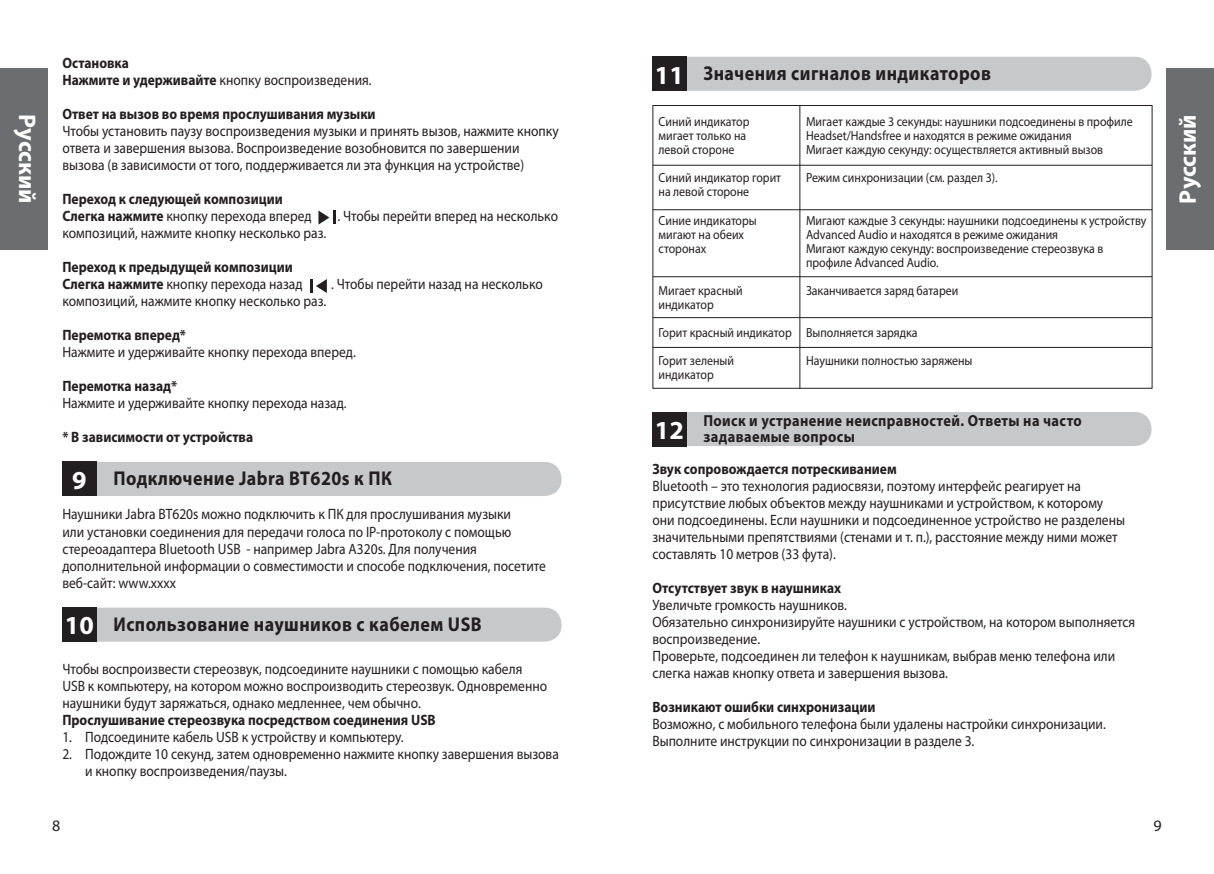
<style>
.page{position:relative;width:1214px;height:874px;background:#fff}
.page>*{position:absolute;margin:0;border:0;box-sizing:border-box;transform-origin:0 0}
.t1{font:700 26px "Myriad Pro";color:#fff}
.t2{font:700 24px "Myriad Pro";color:#fff}
.t3{font:700 20px "Myriad Pro";letter-spacing:.025em;color:#231f20;scale:.9 1}
.t4{font:700 16px/16px "Myriad Pro";letter-spacing:.025em;color:#231f20;scale:.9 1}
.t5{font:16px "Myriad Pro";color:#231f20}
.t6{font:15px/17px "Myriad Pro";color:#231f20;scale:.9 1}
.t7{font:700 15px/17px "Myriad Pro";color:#231f20;scale:.9 1}
.t8{font:13.2px/14px "Myriad Pro";color:#231f20;scale:.9 1}
.s1{font-weight:400}
</style>
<div class="page">
<div style="left:0;top:68px;width:47px;height:181px;background:#6c6d70"></div>
<div style="left:1166px;top:68px;width:47px;height:181px;background:#6c6d70"></div>
<div style="left:96px;top:607px;width:465px;height:34px;background:#c7c8ca"></div>
<div style="left:62px;top:607px;width:34px;height:34px;background:#231f20"></div>
<div style="left:96px;top:461px;width:465px;height:34px;background:#c7c8ca"></div>
<div style="left:62px;top:461px;width:34px;height:34px;background:#231f20"></div>
<div style="left:686px;top:412px;width:465px;height:34px;background:#c7c8ca"></div>
<div style="left:652px;top:412px;width:34px;height:34px;background:#231f20"></div>
<div style="left:686px;top:57px;width:465px;height:34px;background:#c7c8ca"></div>
<div style="left:652px;top:57px;width:34px;height:34px;background:#231f20"></div>
<svg style="left:318px;top:210px;width:11px;height:14px"></svg>
<hr style="left:333px;top:210px;width:3px;height:14px;background:#231f20">
<svg style="left:316px;top:279px;width:11px;height:14px"></svg>
<hr style="left:309px;top:279px;width:3px;height:14px;background:#231f20">
<div style="left:652px;top:105px;width:500px;height:283px;border:1px solid #231f20"></div>
<hr style="left:799px;top:105px;width:1px;height:283px;background:#231f20">
<hr style="left:652px;top:165px;width:499px;height:1px;background:#231f20">
<hr style="left:652px;top:209px;width:499px;height:1px;background:#231f20">
<hr style="left:652px;top:276px;width:499px;height:1px;background:#231f20">
<hr style="left:652px;top:317px;width:499px;height:1px;background:#231f20">
<hr style="left:652px;top:347px;width:499px;height:1px;background:#231f20">
<h2 class="t2" style="left:41px;top:114px;width:91px;rotate:90deg">Русский</h2>
<p class="t7" style="left:62px;top:55px;width:345px">Остановка<br>Нажмите и удерживайте <span class="s1">кнопку воспроизведения.</span></p>
<p class="t7" style="left:62px;top:106px;width:349px">Ответ на вызов во время прослушивания музыки</p>
<p class="t6" style="left:62px;top:123px;width:553px">Чтобы установить паузу воспроизведения музыки и принять вызов, нажмите кнопку ответа и завершения вызова. Воспроизведение возобновится по завершении вызова (в зависимости от того, поддерживается ли эта функция на устройстве)</p>
<p class="t7" style="left:62px;top:191px;width:278px">Переход к следующей композиции<br>Слегка нажмите <span class="s1">кнопку перехода вперед</span></p>
<p class="t6" style="left:337px;top:208px;width:247px">. Чтобы перейти вперед на несколько</p>
<p class="t6" style="left:62px;top:225px;width:295px">композиций, нажмите кнопку несколько раз.</p>
<p class="t7" style="left:62px;top:259px;width:268px">Переход к предыдущей композиции<br>Слегка нажмите <span class="s1">кнопку перехода назад</span></p>
<p class="t6" style="left:331px;top:276px;width:236px">. Чтобы перейти назад на несколько</p>
<p class="t6" style="left:62px;top:293px;width:295px">композиций, нажмите кнопку несколько раз.</p>
<p class="t7" style="left:62px;top:327px;width:139px">Перемотка вперед*</p>
<p class="t6" style="left:62px;top:344px;width:327px">Нажмите и удерживайте кнопку перехода вперед.</p>
<p class="t7" style="left:62px;top:378px;width:129px">Перемотка назад*</p>
<p class="t6" style="left:62px;top:395px;width:317px">Нажмите и удерживайте кнопку перехода назад.</p>
<p class="t7" style="left:62px;top:429px;width:213px">* В зависимости от устройства</p>
<h3 class="t3" style="left:113px;top:467px;width:311px">Подключение Jabra BT620s к ПК</h3>
<p class="t6" style="left:62px;top:506px;width:538px">Наушники Jabra BT620s можно подключить к ПК для прослушивания музыки<br>или установки соединения для передачи голоса по IP-протоколу с помощью стереоадаптера Bluetooth USB - например Jabra A320s. Для получения дополнительной информации о совместимости и способе подключения, посетите веб-сайт: www.xxxx</p>
<h3 class="t3" style="left:113px;top:612px;width:410px">Использование наушников с кабелем USB</h3>
<p class="t6" style="left:62px;top:660px;width:540px">Чтобы воспроизвести стереозвук, подсоедините наушники с помощью кабеля<br>USB к компьютеру, на котором можно воспроизводить стереозвук. Одновременно наушники будут заряжаться, однако медленнее, чем обычно.</p>
<p class="t7" style="left:62px;top:711px;width:416px">Прослушивание стереозвука посредством соединения USB</p>
<p class="t6" style="left:62px;top:728px;width:380px">1. Подсоедините кабель USB к устройству и компьютеру.</p>
<p class="t6" style="left:85px;top:745px;width:528px;text-indent:-23px">2. Подождите 10 секунд, затем одновременно нажмите кнопку завершения вызова и кнопку воспроизведения/паузы.</p>
<h1 class="t1" style="left:72px;top:465px;width:16px">9</h1>
<h1 class="t1" style="left:65px;top:610px;width:30px">10</h1>
<p class="t5" style="left:52px;top:816px;width:10px">8</p>
<h1 class="t1" style="left:655px;top:60px;width:30px">11</h1>
<h3 class="t3" style="left:703px;top:62px;width:321px">Значения сигналов индикаторов</h3>
<p class="t8" style="left:658px;top:115px;width:103px">Синий индикатор мигает только на левой стороне</p>
<p class="t8" style="left:658px;top:171px;width:138px">Синий индикатор горит на левой стороне</p>
<p class="t8" style="left:658px;top:213px;width:111px">Синие индикаторы мигают на обеих сторонах</p>
<p class="t8" style="left:658px;top:283px;width:95px">Мигает красный индикатор</p>
<p class="t8" style="left:658px;top:318px;width:150px;line-height:28px">Горит красный индикатор<br>Горит зеленый</p>
<p class="t8" style="left:658px;top:367px;width:63px">индикатор</p>
<p class="t8" style="left:806px;top:115px;width:364px">Мигает каждые 3 секунды: наушники подсоединены в профиле<br>Headset/Handsfree и находятся в режиме ожидания<br>Мигает каждую секунду: осуществляется активный вызов</p>
<p class="t8" style="left:806px;top:171px;width:214px">Режим синхронизации (см. раздел 3).</p>
<p class="t8" style="left:806px;top:213px;width:379px">Мигают каждые 3 секунды: наушники подсоединены к устройству Advanced Audio и находятся в режиме ожидания<br>Мигают каждую секунду: воспроизведение стереозвука в профиле Advanced Audio.</p>
<p class="t8" style="left:806px;top:283px;width:171px">Заканчивается заряд батареи</p>
<p class="t8" style="left:806px;top:318px;width:186px;line-height:28px">Выполняется зарядка<br>Наушники полностью заряжены</p>
<p class="t4" style="left:703px;top:413px;width:422px">Поиск и устранение неисправностей. Ответы на часто задаваемые вопросы</p>
<p class="t7" style="left:652px;top:460px;width:273px">Звук сопровождается потрескиванием</p>
<p class="t6" style="left:652px;top:477px;width:526px">Bluetooth – это технология радиосвязи, поэтому интерфейс реагирует на присутствие любых объектов между наушниками и устройством, к которому они подсоединены. Если наушники и подсоединенное устройство не разделены значительными препятствиями (стенами и т. п.), расстояние между ними может составлять 10 метров (33 фута).</p>
<p class="t7" style="left:652px;top:579px;width:211px">Отсутствует звук в наушниках</p>
<p class="t6" style="left:652px;top:596px;width:538px">Увеличьте громкость наушников.<br>Обязательно синхронизируйте наушники с устройством, на котором выполняется воспроизведение.<br>Проверьте, подсоединен ли телефон к наушникам, выбрав меню телефона или слегка нажав кнопку ответа и завершения вызова.</p>
<p class="t7" style="left:652px;top:698px;width:249px">Возникают ошибки синхронизации</p>
<p class="t6" style="left:652px;top:715px;width:505px">Возможно, с мобильного телефона были удалены настройки синхронизации.<br>Выполните инструкции по синхронизации в разделе 3.</p>
<h1 class="t1" style="left:655px;top:415px;width:30px">12</h1>
<h2 class="t2" style="left:1174px;top:203px;width:91px;rotate:-90deg">Русский</h2>
<p class="t5" style="left:1153px;top:816px;width:10px">9</p>
</div>
